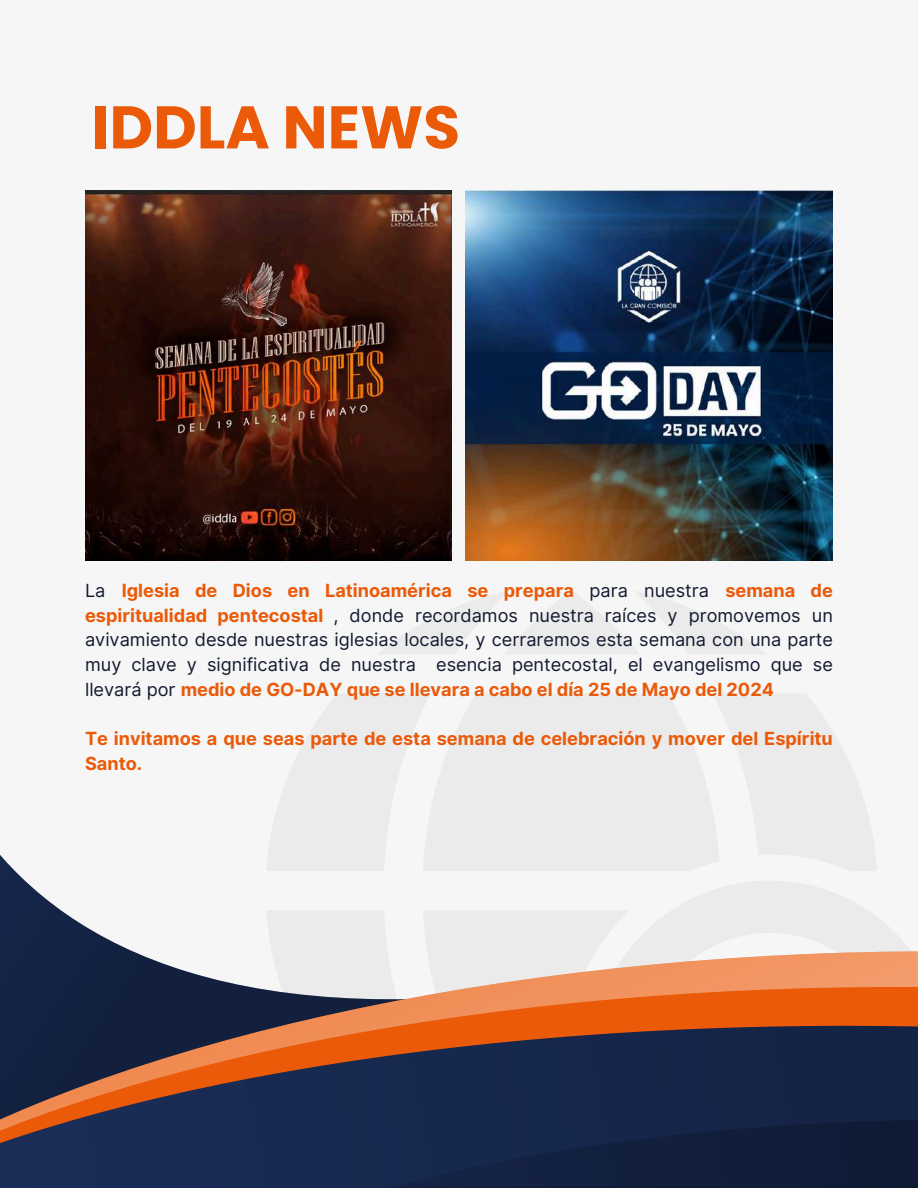
<style>
.page{position:relative;width:918px;height:1188px;background:#f6f6f6}
.page>*{position:absolute;margin:0;border:0;box-sizing:border-box;transform-origin:0 0}
.t1{font:700 60px "Poppins";color:#ea5a09}
.t2{font:18.15px/24.8px "Inter";color:#131b31;text-align:justify}
.t3{font:700 18.15px/24.8px "Inter";color:#ea5a09}
.s1{font-weight:700;color:#ea5a09}
</style>
<div class="page">
<svg style="left:599px;top:694px;width:111px;height:107px;fill:#ebebeb"></svg>
<svg style="left:713px;top:694px;width:151px;height:107px"></svg>
<svg style="left:499px;top:591px;width:266px;height:63px"></svg>
<svg style="left:280px;top:594px;width:319px;height:207px;fill:#ebebeb"></svg>
<svg style="left:271px;top:807px;width:602px;height:32px;fill:#ebebeb"></svg>
<svg style="left:0;top:839px;width:877px;height:42px"></svg>
<svg style="left:0;top:885px;width:918px;height:303px"></svg>
<svg style="left:195px;top:1013px;width:723px;height:175px;background:#372f40"></svg>
<img style="left:85px;top:191px;width:367px;height:370px">
<img style="left:466px;top:191px;width:366px;height:370px">
<h1 class="t1" style="left:92px;top:85px;width:370px">IDDLA NEWS</h1>
<p class="t2" style="left:85px;top:578px;width:749px">La <span class="s1">Iglesia de Dios en Latinoamérica se prepara</span> para nuestra <span class="s1">semana de espiritualidad pentecostal</span> , donde recordamos nuestra raíces y promovemos un avivamiento desde nuestras iglesias locales, y cerraremos esta semana con una parte muy clave y significativa de nuestra esencia pentecostal, el evangelismo que se llevará por <span class="s1">medio de GO-DAY que se llevara a cabo el día 25 de Mayo del 2024</span></p>
<p class="t3" style="left:85px;top:726px;width:749px">Te invitamos a que seas parte de esta semana de celebración y mover del Espíritu<br>Santo.</p>
</div>
